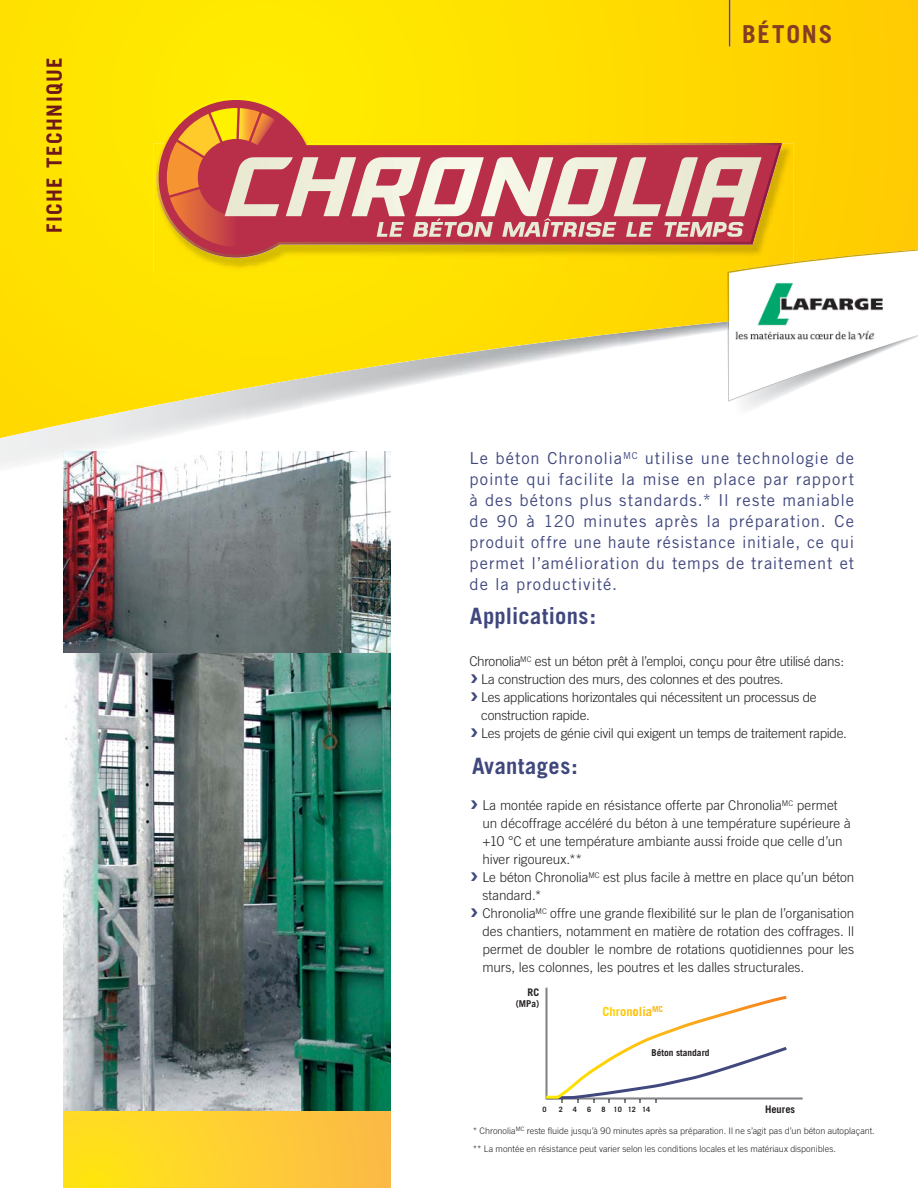
<style>
.page{position:relative;width:918px;height:1188px;background:#fff}
.page>*{position:absolute;margin:0;border:0;box-sizing:border-box;transform-origin:0 0}
.t1{font:700 24.75px "Trade Gothic";letter-spacing:.07em;color:#843e24}
.t2{font:700 22.5px "Trade Gothic";letter-spacing:.015em;color:#3f477d}
.t3{font:700 21px "Trade Gothic";letter-spacing:.065em;color:#6e1819}
.t4{font:16.5px/21px "Trade Gothic";letter-spacing:.055em;color:#3f477d;text-align:justify}
.t5{font:300 13.5px "Trade Gothic";letter-spacing:-.005em;color:#231f20}
.t6{font:700 12.6px "Trade Gothic";color:#ffd100}
.t7{font:700 10.5px "Trade Gothic";color:#231f20}
.t8{font:700 9.45px "Trade Gothic";color:#231f20}
.t9{font:300 9px/18px "Trade Gothic";letter-spacing:.005em;color:#231f20}
.t10{font:700 7.35px "Trade Gothic";color:#231f20}
.s1{color:#843d24}
.s2{font-weight:700;font-size:27px;color:#3f477d}
.s3{color:#ffcb04}
.s4{color:#ffc708}
.s5{color:#ffc40c}
.s6{color:#febf0f}
.s7{color:#fdba12}
</style>
<div class="page">
<img style="left:34px;top:442px;width:213px;height:24px">
<svg style="left:0;top:0;width:918px;height:442px"></svg>
<svg style="left:159px;top:100px;width:620px;height:155px;fill:#ffe200"></svg>
<hr style="left:729px;top:0;width:1px;height:47px;background:#843e24">
<div style="left:744px;top:21px;width:87px;height:22px;background:#ffd200"></div>
<img style="left:64px;top:452px;width:326px;height:659px">
<div style="left:64px;top:1111px;width:326px;height:77px;background:linear-gradient(to right,#ffe517,#fcba49)"></div>
<svg style="left:545px;top:988px;width:258px;height:115px"></svg>
<img style="left:733px;top:402px;width:185px;height:18px">
<svg style="left:167px;top:108px;width:751px;height:294px"></svg>
<img style="left:732px;top:254px;width:163px;height:139px">
<h3 class="t3" style="left:47px;top:233px;width:177px;rotate:-90deg">FICHE TECHNIQUE</h3>
<h1 class="t1" style="left:742px;top:25px;width:92px">BÉTON<span class="s1">S</span></h1>
<p class="t4" style="left:470px;top:449px;width:386px">Le béton Chronolia<sup>MC</sup> utilise une technologie de pointe qui facilite la mise en place par rapport à des bétons plus standards.* Il reste maniable de 90 à 120 minutes après la préparation. Ce produit offre une haute résistance initiale, ce qui permet l’amélioration du temps de traitement et de la productivité.</p>
<h2 class="t2" style="left:470px;top:608px;width:128px">Applications:</h2>
<p class="t5" style="left:469px;top:656px;width:376px">Chronolia<sup>MC</sup> est un béton prêt à l’emploi, conçu pour être utilisé dans:</p>
<p class="t5" style="left:469px;top:674px;width:316px"><span class="s2">›</span> La construction des murs, des colonnes et des poutres.</p>
<p class="t5" style="left:469px;top:692px;width:349px"><span class="s2">›</span> Les applications horizontales qui nécessitent un processus de</p>
<p class="t5" style="left:481px;top:710px;width:110px">construction rapide.</p>
<p class="t5" style="left:469px;top:728px;width:379px"><span class="s2">›</span> Les projets de génie civil qui exigent un temps de traitement rapide.</p>
<h2 class="t2" style="left:472px;top:758px;width:107px">Avantages:</h2>
<p class="t5" style="left:470px;top:800px;width:369px"><span class="s2">›</span> La montée rapide en résistance offerte par Chronolia<sup>MC</sup> permet</p>
<p class="t5" style="left:482px;top:818px;width:370px">un décoffrage accéléré du béton à une température supérieure à</p>
<p class="t5" style="left:482px;top:836px;width:362px">+10 °C et une température ambiante aussi froide que celle d’un</p>
<p class="t5" style="left:482px;top:854px;width:101px">hiver rigoureux.**</p>
<p class="t5" style="left:470px;top:872px;width:386px"><span class="s2">›</span> Le béton Chronolia<sup>MC</sup> est plus facile à mettre en place qu’un béton</p>
<p class="t5" style="left:482px;top:890px;width:61px">standard.*</p>
<p class="t5" style="left:470px;top:908px;width:386px"><span class="s2">›</span> Chronolia<sup>MC</sup> offre une grande flexibilité sur le plan de l’organisation</p>
<p class="t5" style="left:482px;top:926px;width:373px">des chantiers, notamment en matière de rotation des coffrages. Il</p>
<p class="t5" style="left:482px;top:944px;width:373px">permet de doubler le nombre de rotations quotidiennes pour les</p>
<p class="t5" style="left:482px;top:962px;width:323px">murs, les colonnes, les poutres et les dalles structurales.</p>
<p class="t7" style="left:528px;top:988px;width:13px">RC</p>
<p class="t8" style="left:516px;top:1000px;width:25px">(MPa)</p>
<p class="t6" style="left:603px;top:1007px;width:62px">Ch<span class="s3">r</span><span class="s4">o</span><span class="s5">no</span><span class="s6">li</span><span class="s7">a</span><sup>MC</sup></p>
<p class="t8" style="left:651px;top:1049px;width:60px">Béton standard</p>
<p class="t10" style="left:542px;top:1107px;width:6px">0</p>
<p class="t10" style="left:559px;top:1107px;width:6px">2</p>
<p class="t10" style="left:573px;top:1107px;width:6px">4</p>
<p class="t10" style="left:587px;top:1107px;width:6px">6</p>
<p class="t10" style="left:601px;top:1107px;width:50px">8 10 12 14</p>
<p class="t7" style="left:765px;top:1106px;width:32px">Heures</p>
<p class="t9" style="left:473px;top:1123px;width:403px">* Chronolia<sup>MC</sup> reste fluide jusqu’à 90 minutes après sa préparation. Il ne s’agit pas d’un béton autoplaçant. ** La montée en résistance peut varier selon les conditions locales et les matériaux disponibles.</p>
</div>
